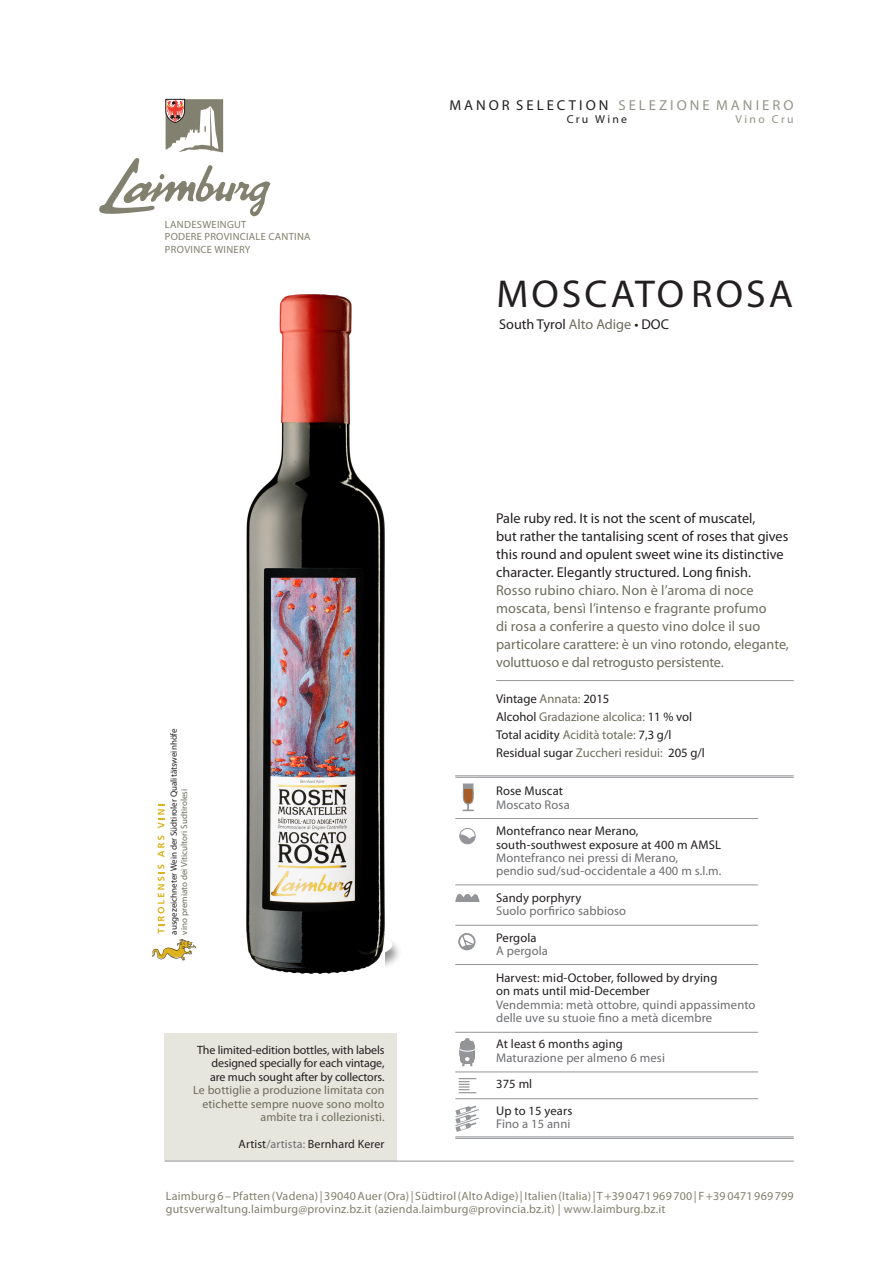
<style>
.page{position:relative;width:893px;height:1263px;background:#fff}
.page>*{position:absolute;margin:0;border:0;box-sizing:border-box;transform-origin:0 0}
.nome_vino_principale{font:39px "Myriad Pro";letter-spacing:.075em;color:#231f20}
.selezione{font:14.4px "Myriad Pro";letter-spacing:.205em;color:#94948a}
.Weinbeschreibungen_u{font:14.25px/18px "Myriad Pro";color:#231f20}
.Weinbeschreibung_it{font:14.25px/18px "Myriad Pro";color:#6d6c5c}
.Weinbeschreibungen_d{font:14.25px "Myriad Pro";letter-spacing:.01em;color:#6d6c5c}
.südtirol_doc{font:14.25px "Myriad Pro";color:#231f20}
.dati_tecnici{font:12.75px "Myriad Pro";color:#231f20}
.dati_tecnici-2{font:12.75px "Myriad Pro";color:#6d6c5c}
.caratteristiche_dt{font:12.6px/13.4px "Myriad Pro";letter-spacing:.01em;color:#6c6d70}
.caratteristiche_dt-2{font:12.6px "Myriad Pro";letter-spacing:.01em;color:#231f20}
.t1{font:12px/13.5px "Myriad Pro";letter-spacing:.02em;color:#82806e}
.dida{font:12px/13.5px "Myriad Pro";letter-spacing:-.01em;color:#231f20;text-align:right}
.dida-2{font:12px/13.5px "Myriad Pro";letter-spacing:.01em;color:#6d6c5c;text-align:right}
.dida-3{font:12px "Myriad Pro";letter-spacing:.01em;color:#231f20}
.selezione-2{font:11.55px "Myriad Pro";letter-spacing:.2em;color:#231f20}
.selezione-3{font:11.55px "Myriad Pro";letter-spacing:.2em;color:#94948a}
.t2{font:10.5px "Myriad Pro";letter-spacing:.03em;color:#82806e}
.t3{font:9px "Myriad Pro";color:#231f20}
.t4{font:9px "Myriad Pro";color:#6d6c5c}
.s1{color:#231f20}
.s2{color:#6d6c5c}
.s3{color:#6c6d70}
</style>
<div class="page">
<svg style="left:99px;top:158px;width:171px;height:59px"></svg>
<svg style="left:166px;top:99px;width:57px;height:53px"></svg>
<svg style="left:158px;top:864px;width:6px;height:69px"></svg>
<svg style="left:158px;top:836px;width:6px;height:21px"></svg>
<svg style="left:158px;top:804px;width:6px;height:24px"></svg>
<img style="left:152px;top:939px;width:44px;height:21px">
<div style="left:165px;top:1033px;width:232px;height:128px;background:#e7e6de"></div>
<hr style="left:165px;top:1161px;width:629px;height:1px;background:#939598">
<hr style="left:496px;top:680px;width:298px;height:1px;background:#939598">
<div style="left:276px;top:929px;width:127px;height:47px;background:#231f20;opacity:.5"></div>
<div style="left:281px;top:929px;width:111px;height:31px;background:#fff;border-radius:50%"></div>
<img style="left:246px;top:294px;width:139px;height:680px">
<svg style="left:461px;top:834px;width:13px;height:10px"></svg>
<div style="left:459px;top:828px;width:17px;height:16px;border:1px solid #939598;border-radius:50%"></div>
<svg style="left:455px;top:894px;width:25px;height:8px"></svg>
<svg style="left:459px;top:936px;width:16px;height:14px"></svg>
<div style="left:458px;top:933px;width:17px;height:17px;border:2px solid #939598;border-radius:50%"></div>
<div style="left:459px;top:933px;width:16px;height:17px;border:1px solid #939598;border-radius:50%"></div>
<svg style="left:459px;top:1038px;width:16px;height:28px"></svg>
<svg style="left:459px;top:1078px;width:17px;height:15px"></svg>
<svg style="left:455px;top:1105px;width:24px;height:27px"></svg>
<hr style="left:455px;top:818px;width:303px;height:1px;background:#939598">
<hr style="left:455px;top:885px;width:303px;height:1px;background:#939598">
<hr style="left:455px;top:925px;width:303px;height:1px;background:#939598">
<hr style="left:455px;top:964px;width:303px;height:1px;background:#939598">
<hr style="left:455px;top:1032px;width:303px;height:1px;background:#939598">
<hr style="left:455px;top:1072px;width:303px;height:1px;background:#939598">
<hr style="left:455px;top:1098px;width:303px;height:1px;background:#939598">
<hr style="left:455px;top:1136px;width:339px;height:1px;background:#939598">
<hr style="left:455px;top:1138px;width:339px;height:1px;background:#939598">
<hr style="left:455px;top:775px;width:339px;height:1px;background:#939598">
<hr style="left:455px;top:777px;width:339px;height:1px;background:#939598">
<svg style="left:462px;top:783px;width:12px;height:29px"></svg>
<p class="t2" style="left:165px;top:218px;width:83px">LANDESWEINGUT</p>
<p class="t2" style="left:165px;top:230px;width:147px">PODERE PROVINCIALE CANTINA</p>
<p class="t2" style="left:165px;top:243px;width:87px">PROVINCE WINERY</p>
<p class="selezione" style="left:449px;top:96px;width:346px"><span class="s1">MANOR SELECTION</span> SELEZIONE MANIERO</p>
<p class="selezione-2" style="left:567px;top:112px;width:62px">Cru Wine</p>
<p class="selezione-3" style="left:736px;top:112px;width:60px">Vino Cru</p>
<p class="nome_vino_principale" style="left:496px;top:270px;width:298px">MOSCATO ROSA</p>
<p class="südtirol_doc" style="left:499px;top:315px;width:171px">South Tyrol <span class="s2">Alto Adige</span> • DOC</p>
<p class="t3" style="left:168px;top:935px;width:208px;rotate:-90deg">ausgezeichneter Wein der Südtiroler Qualitätsweinhöfe</p>
<p class="t4" style="left:179px;top:935px;width:147px;rotate:-90deg">vino premiato dei Viticultori Sudtirolesi</p>
<p class="dida" style="left:197px;top:1043px;width:189px">The limited-edition bottles, with labels designed specially for each vintage,</p>
<p class="dida" style="left:210px;top:1070px;width:176px">are much sought after by collectors.</p>
<p class="dida-2" style="left:193px;top:1083px;width:193px">Le bottiglie a produzione limitata con etichette sempre nuove sono molto ambite tra i collezionisti.</p>
<p class="dida-3" style="left:239px;top:1137px;width:147px">Artist<span class="s3">/artista:</span> Bernhard Kerer</p>
<p class="Weinbeschreibungen_u" style="left:496px;top:509px;width:261px">Pale ruby red. It is not the scent of muscatel,</p>
<p class="Weinbeschreibungen_u" style="left:496px;top:527px;width:294px">but rather the tantalising scent of roses that gives this round and opulent sweet wine its distinctive character. Elegantly structured. Long finish.</p>
<p class="Weinbeschreibungen_d" style="left:496px;top:581px;width:259px">Rosso rubino chiaro. Non è l’aroma di noce</p>
<p class="Weinbeschreibung_it" style="left:496px;top:599px;width:272px">moscata, bensì l’intenso e fragrante profumo</p>
<p class="Weinbeschreibung_it" style="left:496px;top:617px;width:294px">di rosa a conferire a questo vino dolce il suo particolare carattere: è un vino rotondo, elegante, voluttuoso e dal retrogusto persistente.</p>
<p class="dati_tecnici" style="left:496px;top:691px;width:115px">Vintage <span class="s2">Annata:</span> 2015</p>
<p class="dati_tecnici-2" style="left:496px;top:709px;width:198px"><span class="s1">Alcohol</span> Gradazione alcolica: <span class="s1">11 % vol</span></p>
<p class="dati_tecnici" style="left:496px;top:727px;width:177px">Total acidity <span class="s2">Acidità totale:</span> 7,3 g/l</p>
<p class="dati_tecnici" style="left:496px;top:745px;width:210px">Residual sugar <span class="s2">Zuccheri residui:</span> 205 g/l</p>
<p class="caratteristiche_dt-2" style="left:496px;top:783px;width:68px">Rose Muscat</p>
<p class="caratteristiche_dt" style="left:496px;top:797px;width:75px">Moscato Rosa</p>
<p class="caratteristiche_dt-2" style="left:496px;top:823px;width:144px">Montefranco near Merano,</p>
<p class="caratteristiche_dt-2" style="left:496px;top:837px;width:226px">south-southwest exposure at 400 m AMSL</p>
<p class="caratteristiche_dt" style="left:496px;top:851px;width:184px">Montefranco nei pressi di Merano,</p>
<p class="caratteristiche_dt" style="left:496px;top:864px;width:227px">pendio sud/sud-occidentale a 400 m s.l.m.</p>
<p class="caratteristiche_dt-2" style="left:496px;top:890px;width:87px">Sandy porphyry</p>
<p class="caratteristiche_dt" style="left:496px;top:904px;width:132px">Suolo porfirico sabbioso</p>
<p class="caratteristiche_dt-2" style="left:496px;top:930px;width:42px">Pergola</p>
<p class="caratteristiche_dt" style="left:496px;top:944px;width:53px">A pergola</p>
<p class="caratteristiche_dt-2" style="left:496px;top:970px;width:223px">Harvest: mid-October, followed by drying</p>
<p class="caratteristiche_dt-2" style="left:496px;top:983px;width:155px">on mats until mid-December</p>
<p class="caratteristiche_dt" style="left:496px;top:997px;width:261px">Vendemmia: metà ottobre, quindi appassimento delle uve su stuoie fino a metà dicembre</p>
<p class="caratteristiche_dt-2" style="left:496px;top:1036px;width:128px">At least 6 months aging</p>
<p class="caratteristiche_dt" style="left:496px;top:1051px;width:170px">Maturazione per almeno 6 mesi</p>
<p class="caratteristiche_dt-2" style="left:496px;top:1076px;width:38px">375 ml</p>
<p class="caratteristiche_dt-2" style="left:496px;top:1103px;width:78px">Up to 15 years</p>
<p class="caratteristiche_dt" style="left:496px;top:1117px;width:76px">Fino a 15 anni</p>
<p class="t1" style="left:166px;top:1189px;width:629px">Laimburg 6 – Pfatten (Vadena) | 39040 Auer (Ora) | Südtirol (Alto Adige) | Italien (Italia) | T +39 0471 969 700 | F +39 0471 969 799 gutsverwaltung.laimburg@provinz.bz.it (azienda.laimburg@provincia.bz.it) | www.laimburg.bz.it</p>
</div>
